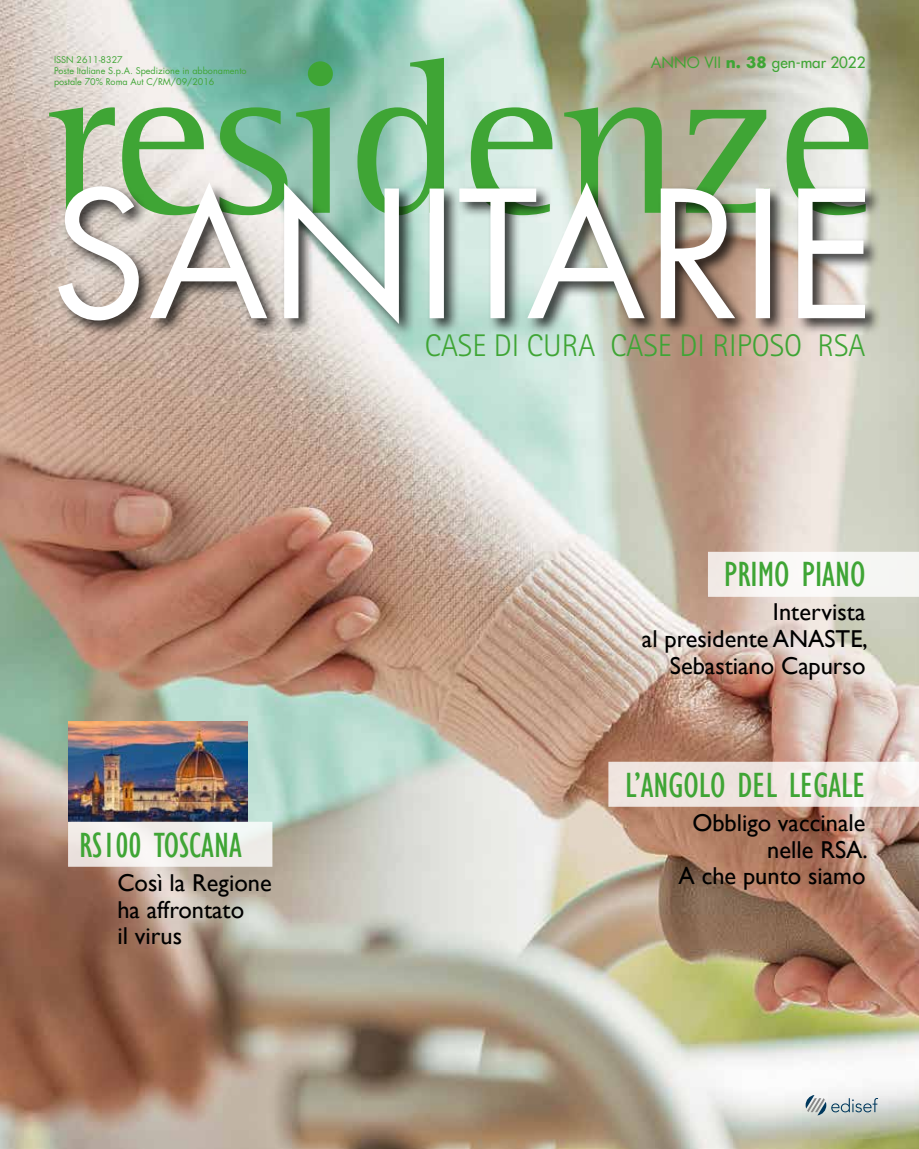
<style>
.page{position:relative;width:919px;height:1149px;background:#fff}
.page>*{position:absolute;margin:0;border:0;box-sizing:border-box;transform-origin:0 0}
.t1{font:condensed 36px "Gill Sans";color:#3fa535}
.t2{font:300 31.35px "Rotis Sans Serif";color:#3fa535}
.t3{font:24.45px/26.8px "Gill Sans";color:#000;text-align:right}
.t4{font:15.15px "Futura";color:#3fa535}
.t5{font:9px/10.8px "Futura";color:#3fa535}
.s1{font-style:inherit}
.s2{font-weight:700}
</style>
<div class="page">
<img style="left:0;top:0;width:918px;height:1148px">
<svg style="left:805px;top:1094px;width:73px;height:21px"></svg>
<img style="left:68px;top:721px;width:179px;height:100px">
<div style="left:68px;top:821px;width:204px;height:45px;background:linear-gradient(to right,#f4ecea,#eff2ef)"></div>
<svg style="left:608px;top:761px;width:310px;height:45px;background:#efe5e1"></svg>
<div style="left:708px;top:551px;width:210px;height:45px;background:linear-gradient(to right,#f7f0ee,#f7f9f7)"></div>
<svg style="left:49px;top:58px;width:819px;height:157px;background:#a1c4a1"></svg>
<div style="left:55px;top:180px;width:826px;height:159px;background:#000;opacity:.75"></div>
<img style="left:58px;top:182px;width:806px;height:142px">
<p class="t5" style="left:54px;top:54px;width:194px">ISSN 2611-8327<br>Poste Italiane S.p.A. Spedizione in abbonamento postale 70% Roma Aut C/RM/09/2016</p>
<h1 class="t1" style="left:79px;top:823px;width:164px">RS100 TOSCANA</h1>
<p class="t3" style="left:117px;top:869px;width:156px;text-align:left">Così la Regione ha affrontato<br>il virus</p>
<p class="t4" style="left:650px;top:53px;width:216px"><span class="s1">ANNO VII</span> <span class="s2">n. 38</span> gen-mar 2022</p>
<p class="t2" style="left:425px;top:327px;width:442px">CASE DI CURA CASE DI RIPOSO RSA</p>
<h1 class="t1" style="left:724px;top:553px;width:143px">PRIMO PIANO</h1>
<p class="t3" style="left:642px;top:598px;width:227px">Intervista<br>al presidente ANASTE,<br>Sebastiano Capurso</p>
<h1 class="t1" style="left:625px;top:763px;width:242px">L’ANGOLO DEL LEGALE</h1>
<p class="t3" style="left:678px;top:809px;width:191px">Obbligo vaccinale nelle RSA.<br>A che punto siamo</p>
</div>
